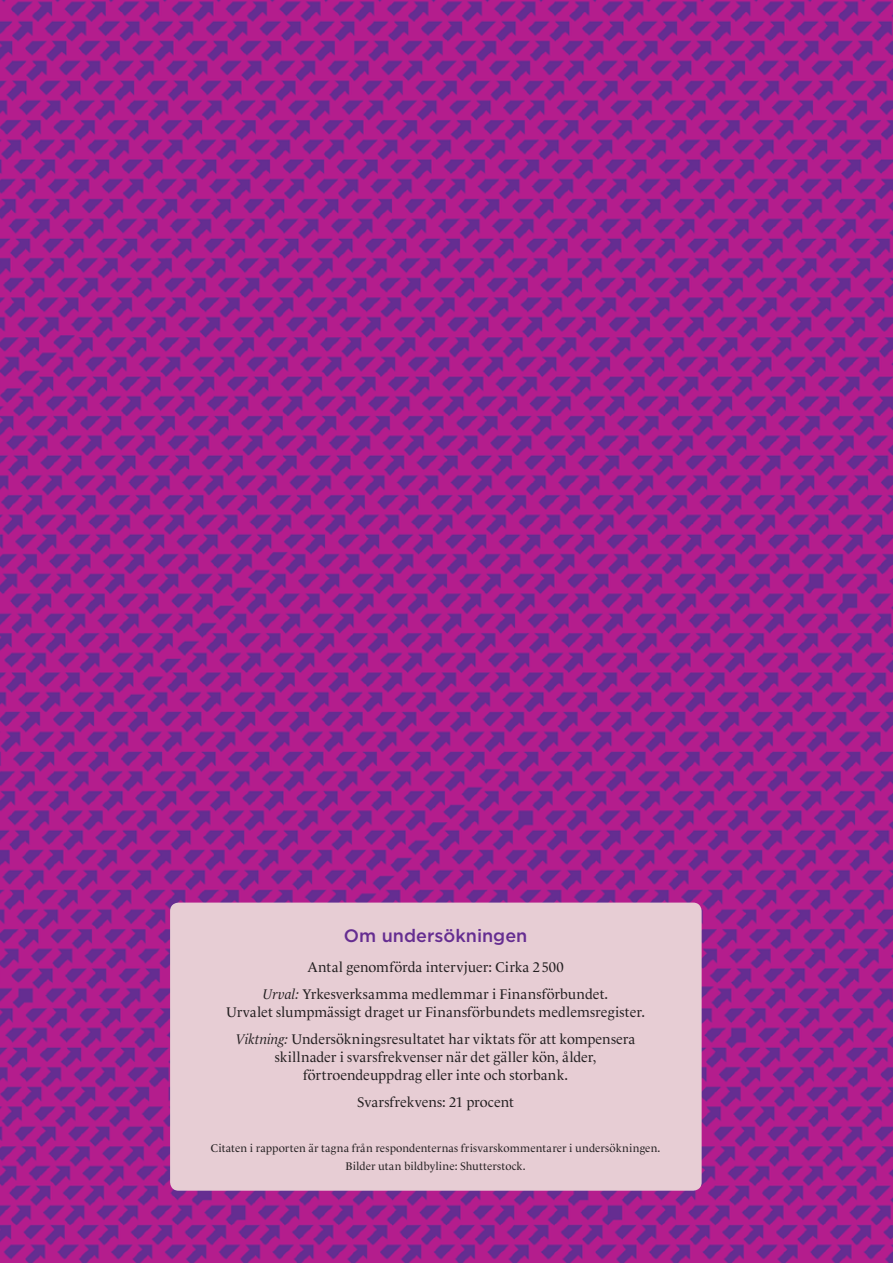
<style>
.page{position:relative;width:893px;height:1263px;background:#fff}
.page>*{position:absolute;margin:0;border:0;box-sizing:border-box;transform-origin:0 0}
.t1{font:500 18px "Gotham";color:#652d91}
.t2{font:14.25px/27px "Le Monde Livre";letter-spacing:.005em;color:#231f20;text-align:center}
.t3{font:11.25px/18px "Le Monde Livre";letter-spacing:.015em;color:#231f20;text-align:center}
.s1{font-style:italic}
</style>
<div class="page">
<img style="left:0;top:0;width:893px;height:1263px">
<img style="left:0;top:0;width:1px;height:583px">
<div style="left:170px;top:902px;width:532px;height:289px;background:#e7cdd4;border-radius:9px"></div>
<p class="t1" style="left:344px;top:925px;width:185px">Om undersökningen</p>
<p class="t2" style="left:263px;top:954px;width:347px">Antal genomförda intervjuer: Cirka 2500<br><span class="s1">Urval:</span> Yrkesverksamma medlemmar i Finansförbundet.</p>
<p class="t2" style="left:226px;top:999px;width:420px">Urvalet slumpmässigt draget ur Finansförbundets medlemsregister.<br><span class="s1">Viktning:</span> Undersökningsresultatet har viktats för att kompensera</p>
<p class="t2" style="left:275px;top:1048px;width:323px;line-height:18px">skillnader i svarsfrekvenser när det gäller kön, ålder, förtroendeuppdrag eller inte och storbank.</p>
<p class="t2" style="left:357px;top:1089px;width:158px">Svarsfrekvens: 21 procent</p>
<p class="t3" style="left:211px;top:1139px;width:451px">Citaten i rapporten är tagna från respondenternas frisvarskommentarer i undersökningen.<br>Bilder utan bildbyline: Shutterstock.</p>
</div>
